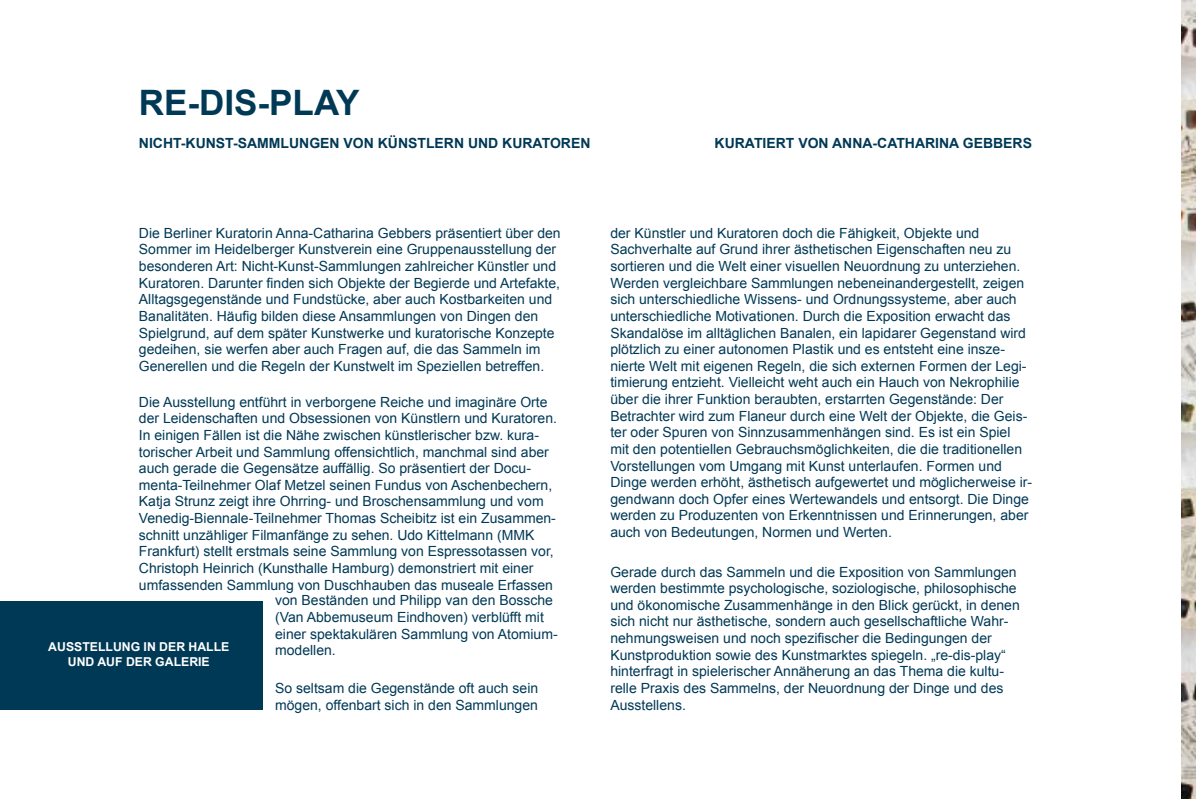
<style>
.page{position:relative;width:1196px;height:799px;background:#fff}
.page>*{position:absolute;margin:0;border:0;box-sizing:border-box;transform-origin:0 0}
.t1{font:700 35px "Arial";color:#003956}
.t2{font:14px/16.6px "Arial";color:#003956}
.t3{font:700 14px "Arial";color:#003956}
.t4{font:700 12.25px/14.7px "Arial";color:#fff;text-align:center}
</style>
<div class="page">
<div style="left:0;top:601px;width:263px;height:108px;background:#003956"></div>
<img style="left:1181px;top:0;width:15px;height:799px">
<h1 class="t1" style="left:139px;top:79px;width:222px">RE-DIS-PLAY</h1>
<p class="t3" style="left:139px;top:134px;width:19px">NICHT</p>
<p class="t3" style="left:181px;top:134px;width:25px">-KUNST</p>
<p class="t3" style="left:233px;top:134px;width:57px">-SAMMLUNGENVON</p>
<p class="t3" style="left:378px;top:134px;width:30px">KÜNSTLERNUND</p>
<p class="t3" style="left:502px;top:134px;width:21px">KURATOREN</p>
<p class="t3" style="left:714px;top:133px;width:319px">KURATIERT VON ANNA-CATHARINA GEBBERS</p>
<p class="t2" style="left:139px;top:225px;width:423px">Die Berliner Kuratorin Anna-Catharina Gebbers präsentiert über den Sommer im Heidelberger Kunstverein eine Gruppenausstellung der besonderen Art: Nicht-Kunst-Sammlungen zahlreicher Künstler und Kuratoren. Darunter finden sich Objekte der Begierde und Artefakte, Alltagsgegenstände und Fundstücke, aber auch Kostbarkeiten und Banalitäten. Häufig bilden diese Ansammlungen von Dingen den Spielgrund, auf dem später Kunstwerke und kuratorische Konzepte gedeihen, sie werfen aber auch Fragen auf, die das Sammeln im Generellen und die Regeln der Kunstwelt im Speziellen betreffen.</p>
<p class="t2" style="left:139px;top:393px;width:419px">Die Ausstellung entführt in verborgene Reiche und imaginäre Orte der Leidenschaften und Obsessionen von Künstlern und Kuratoren.<br>In einigen Fällen ist die Nähe zwischen künstlerischer bzw. kura&shy;torischer Arbeit und Sammlung offensichtlich, manchmal sind aber auch gerade die Gegensätze auffällig. So präsentiert der Docu&shy;menta-Teilnehmer Olaf Metzel seinen Fundus von Aschenbechern, Katja Strunz zeigt ihre Ohrring- und Broschensammlung und vom Venedig-Biennale-Teilnehmer Thomas Scheibitz ist ein Zusammen&shy;schnitt unzähliger Filmanfänge zu sehen. Udo Kittelmann (MMK Frankfurt) stellt erstmals seine Sammlung von Espressotassen vor, Christoph Heinrich (Kunsthalle Hamburg) demonstriert mit einer umfassenden Sammlung von Duschhauben das museale Erfassen</p>
<p class="t4" style="left:48px;top:639px;width:183px">AUSSTELLUNG IN DER HALLE<br>UND AUF DER GALERIE</p>
<p class="t2" style="left:275px;top:592px;width:284px">von Beständen und Philipp van den Bossche (Van Abbemuseum Eindhoven) verblüfft mit einer spektakulären Sammlung von Atomium&shy;modellen.</p>
<p class="t2" style="left:275px;top:680px;width:265px">So seltsam die Gegenstände oft auch sein mögen, offenbart sich in den Sammlungen</p>
<p class="t2" style="left:610px;top:225px;width:423px">der Künstler und Kuratoren doch die Fähigkeit, Objekte und Sachverhalte auf Grund ihrer ästhetischen Eigenschaften neu zu sortieren und die Welt einer visuellen Neuordnung zu unterziehen.<br>Werden vergleichbare Sammlungen nebeneinandergestellt, zeigen sich unterschiedliche Wissens- und Ordnungssysteme, aber auch unterschiedliche Motivationen. Durch die Exposition erwacht das Skandalöse im alltäglichen Banalen, ein lapidarer Gegenstand wird plötzlich zu einer autonomen Plastik und es entsteht eine insze&shy;nierte Welt mit eigenen Regeln, die sich externen Formen der Legi&shy;timierung entzieht. Vielleicht weht auch ein Hauch von Nekrophilie über die ihrer Funktion beraubten, erstarrten Gegenstände: Der Betrachter wird zum Flaneur durch eine Welt der Objekte, die Geis&shy;ter oder Spuren von Sinnzusammenhängen sind. Es ist ein Spiel mit den potentiellen Gebrauchsmöglichkeiten, die die traditionellen Vorstellungen vom Umgang mit Kunst unterlaufen. Formen und Dinge werden erhöht, ästhetisch aufgewertet und möglicherweise ir&shy;gendwann doch Opfer eines Wertewandels und entsorgt. Die Dinge werden zu Produzenten von Erkenntnissen und Erinnerungen, aber auch von Bedeutungen, Normen und Werten.</p>
<p class="t2" style="left:610px;top:563px;width:411px">Gerade durch das Sammeln und die Exposition von Sammlungen werden bestimmte psychologische, soziologische, philosophische und ökonomische Zusammenhänge in den Blick gerückt, in denen sich nicht nur ästhetische, sondern auch gesellschaftliche Wahr&shy;nehmungsweisen und noch spezifischer die Bedingungen der Kunstproduktion sowie des Kunstmarktes spiegeln. „re-dis-play“ hinterfragt in spielerischer Annäherung an das Thema die kultu&shy;relle Praxis des Sammelns, der Neuordnung der Dinge und des Ausstellens.</p>
</div>
